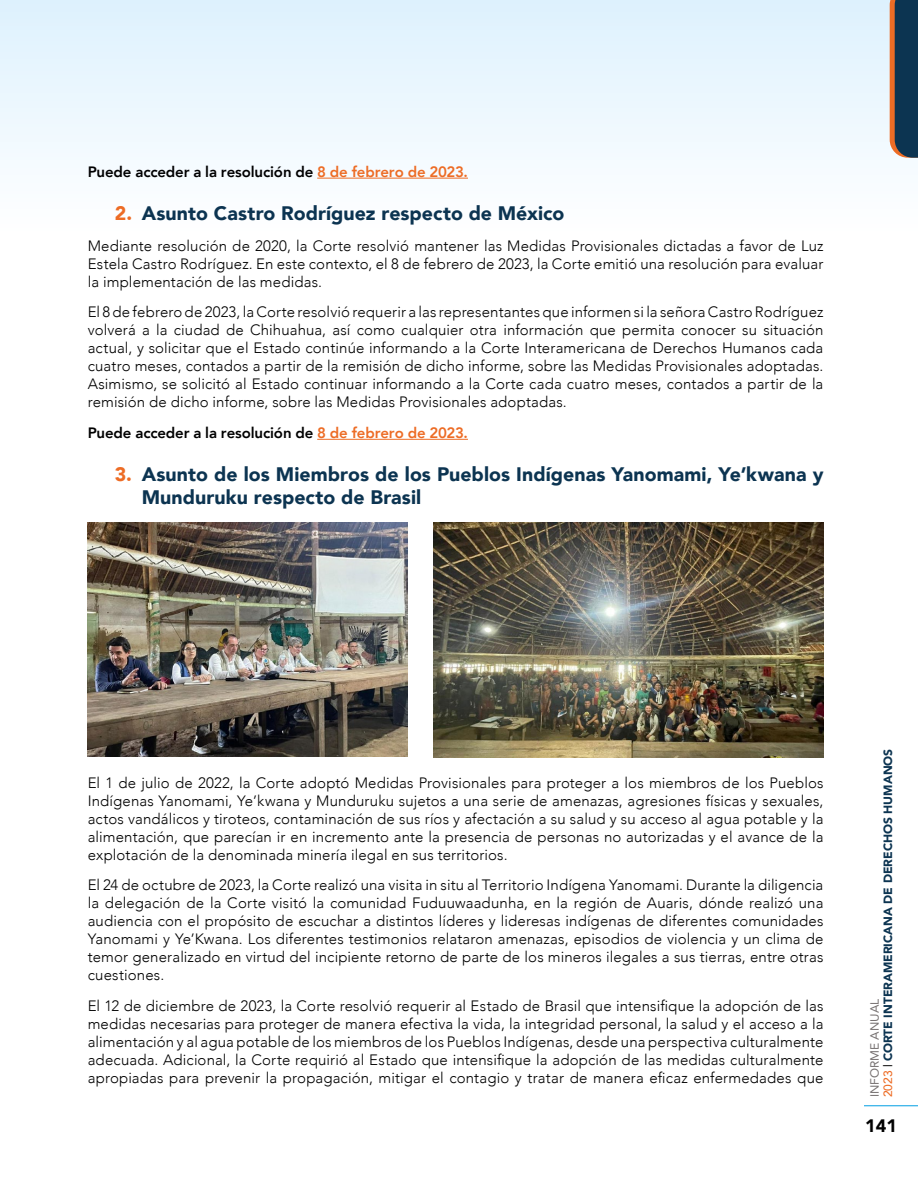
<style>
.page{position:relative;width:918px;height:1188px;background:#fff}
.page>*{position:absolute;margin:0;border:0;box-sizing:border-box;transform-origin:0 0}
.t1{font:900 19.5px/23.4px "Avenir";letter-spacing:.005em;color:#0c3451}
.t2{font:900 18px "Avenir";color:#000}
.t3{font:300 15px/18px "Avenir";letter-spacing:.01em;color:#000;text-align:justify}
.t4{font:800 15px "Avenir";letter-spacing:-.01em;color:#000}
.t5{font:900 12px/13.5px "Avenir";color:#0c3451}
.s1{color:#ed6c25}
.s2{font-weight:400;color:#767171}
.s3{font-weight:500;color:#ed6c25}
.s4{font-weight:500;color:#000}
</style>
<div class="page">
<hr style="left:864px;top:1106px;width:54px;height:1px;background:#009fe3">
<div style="left:0;top:0;width:918px;height:294px;background:linear-gradient(to bottom,#def2fd,#fff)"></div>
<svg style="left:890px;top:0;width:28px;height:158px"></svg>
<hr style="left:317px;top:178px;width:151px;height:1px;background:#ed6c25">
<hr style="left:317px;top:439px;width:151px;height:1px;background:#ed6c25">
<img style="left:88px;top:523px;width:320px;height:234px">
<img style="left:433px;top:522px;width:391px;height:236px">
<p class="t4" style="left:88px;top:160px;width:382px">Puede acceder a la resolución de <span class="s1">8 de febrero de 2023.</span></p>
<h1 class="t1" style="left:115px;top:201px;width:451px"><span class="s1">2.</span> Asunto Castro Rodríguez respecto de México</h1>
<p class="t3" style="left:88px;top:237px;width:737px">Mediante resolución de 2020, la Corte resolvió mantener las Medidas Provisionales dictadas a favor de Luz Estela Castro Rodríguez. En este contexto, el 8 de febrero de 2023, la Corte emitió una resolución para evaluar la implementación de las medidas.</p>
<p class="t3" style="left:88px;top:303px;width:737px">El 8 de febrero de 2023, la Corte resolvió requerir a las representantes que informen si la señora Castro Rodríguez volverá a la ciudad de Chihuahua, así como cualquier otra información que permita conocer su situación actual, y solicitar que el Estado continúe informando a la Corte Interamericana de Derechos Humanos cada cuatro meses, contados a partir de la remisión de dicho informe, sobre las Medidas Provisionales adoptadas.<br>Asimismo, se solicitó al Estado continuar informando a la Corte cada cuatro meses, contados a partir de la remisión de dicho informe, sobre las Medidas Provisionales adoptadas.</p>
<p class="t4" style="left:88px;top:421px;width:382px">Puede acceder a la resolución de <span class="s1">8 de febrero de 2023.</span></p>
<h1 class="t1" style="left:142px;top:462px;width:683px;text-indent:-27px"><span class="s1">3.</span> Asunto de los Miembros de los Pueblos Indígenas Yanomami, Ye’kwana y<br>Munduruku respecto de Brasil</h1>
<p class="t3" style="left:88px;top:773px;width:737px">El 1 de julio de 2022, la Corte adoptó Medidas Provisionales para proteger a los miembros de los Pueblos Indígenas Yanomami, Ye’kwana y Munduruku sujetos a una serie de amenazas, agresiones físicas y sexuales, actos vandálicos y tiroteos, contaminación de sus ríos y afectación a su salud y su acceso al agua potable y la alimentación, que parecían ir en incremento ante la presencia de personas no autorizadas y el avance de la explotación de la denominada minería ilegal en sus territorios.</p>
<p class="t3" style="left:88px;top:876px;width:737px">El 24 de octubre de 2023, la Corte realizó una visita in situ al Territorio Indígena Yanomami. Durante la diligencia la delegación de la Corte visitó la comunidad Fuduuwaadunha, en la región de Auaris, dónde realizó una audiencia con el propósito de escuchar a distintos líderes y lideresas indígenas de diferentes comunidades Yanomami y Ye’Kwana. Los diferentes testimonios relataron amenazas, episodios de violencia y un clima de temor generalizado en virtud del incipiente retorno de parte de los mineros ilegales a sus tierras, entre otras cuestiones.</p>
<p class="t3" style="left:88px;top:997px;width:737px">El 12 de diciembre de 2023, la Corte resolvió requerir al Estado de Brasil que intensifique la adopción de las medidas necesarias para proteger de manera efectiva la vida, la integridad personal, la salud y el acceso a la alimentación y al agua potable de los miembros de los Pueblos Indígenas, desde una perspectiva culturalmente adecuada. Adicional, la Corte requirió al Estado que intensifique la adopción de las medidas culturalmente apropiadas para prevenir la propagación, mitigar el contagio y tratar de manera eficaz enfermedades que</p>
<p class="t5" style="left:867px;top:1097px;width:350px;rotate:-90deg"><span class="s2">INFORME ANUAL<br></span><span class="s3">2023</span> <span class="s4">|</span> CORTE INTERAMERICANA DE DERECHOS HUMANOS</p>
<p class="t2" style="left:865px;top:1110px;width:33px">141</p>
</div>
